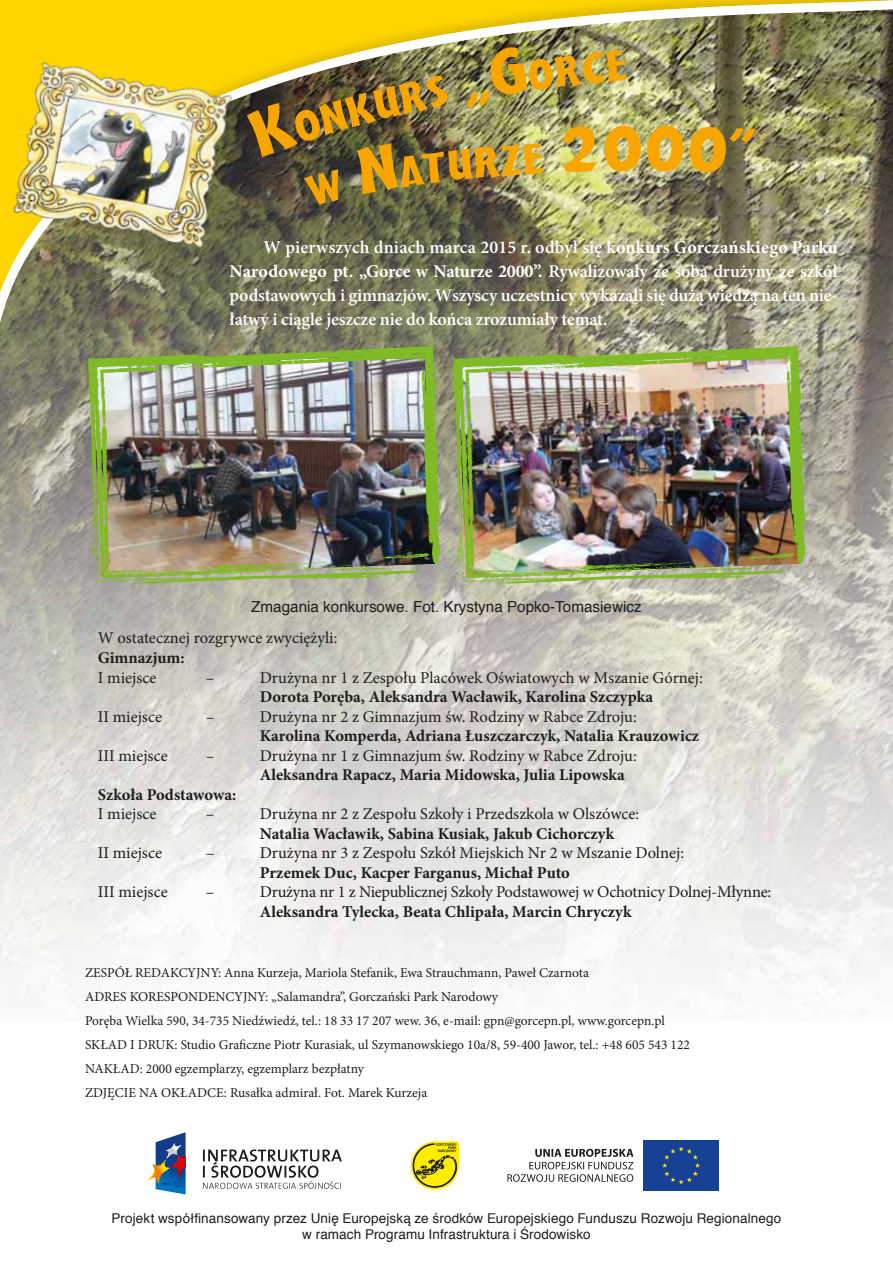
<style>
.page{position:relative;width:893px;height:1263px;background:#fff}
.page>*{position:absolute;margin:0;border:0;box-sizing:border-box;transform-origin:0 0}
.t1{font:60px "Breeze EFN";color:#f7a600}
.t2{font:600 18px/24px "Minion Pro";letter-spacing:-.01em;color:#fff;text-align:justify}
.t3{font:16.5px "Minion Pro";color:#1d1d1b}
.t4{font:700 16.5px "Minion Pro";color:#1d1d1b}
.t5{font:15.3px "Helvetica";color:#1d1d1b}
.t6{font:13.5px/24px "Minion Pro";color:#1d1d1b}
.t7{font:13.5px/16.2px "Helvetica";letter-spacing:.01em;color:#1d1d1b;text-align:center}
.s1{font-weight:700}
</style>
<div class="page">
<img style="left:0;top:543px;width:893px;height:457px">
<svg style="left:0;top:341px;width:893px;height:202px;background:#979385"></svg>
<div style="left:0;top:0;width:893px;height:341px;background:#1d1d1b;opacity:.25"></div>
<img style="left:0;top:26px;width:256px;height:267px">
<svg style="left:148px;top:1132px;width:38px;height:62px"></svg>
<svg style="left:203px;top:1149px;width:139px;height:40px"></svg>
<svg style="left:507px;top:1149px;width:126px;height:33px"></svg>
<div style="left:643px;top:1140px;width:76px;height:50px;background:#164194"></div>
<svg style="left:662px;top:1146px;width:38px;height:38px"></svg>
<svg style="left:411px;top:1141px;width:48px;height:49px;background:#d2c630"></svg>
<img style="left:453px;top:346px;width:353px;height:238px">
<img style="left:88px;top:346px;width:352px;height:238px">
<svg style="left:647px;top:126px;width:108px;height:47px;background:#a29f6d"></svg>
<img style="left:246px;top:46px;width:381px;height:161px">
<h1 class="t1" style="left:602px;top:107px;width:44px">0</h1>
<p class="t2" style="left:230px;top:235px;width:610px;text-indent:34px">W pierwszych dniach marca 2015 r. odbył się <span class="s1">konkurs Gorczańskiego Parku Narodowego pt. „Gorce w Naturze 2000”.</span> Rywalizowały ze sobą drużyny ze szkół podstawowych i gimnazjów. Wszyscy uczestnicy wykazali się dużą wiedzą na ten nie&shy;łatwy i ciągle jeszcze nie do końca zrozumiały temat.</p>
<p class="t5" style="left:251px;top:595px;width:392px">Zmagania konkursowe. Fot. Krystyna Popko-Tomasiewicz</p>
<p class="t3" style="left:98px;top:627px;width:241px">W ostatecznej rozgrywce zwyciężyli:</p>
<p class="t4" style="left:98px;top:646px;width:88px">Gimnazjum:</p>
<p class="t3" style="left:98px;top:666px;width:60px">I miejsce</p>
<p class="t3" style="left:206px;top:666px;width:10px">–</p>
<p class="t3" style="left:260px;top:666px;width:445px">Drużyna nr 1 z Zespołu Placówek Oświatowych w Mszanie Górnej:</p>
<p class="t4" style="left:260px;top:685px;width:395px">Dorota Poręba, Aleksandra Wacławik, Karolina Szczypka</p>
<p class="t3" style="left:98px;top:705px;width:66px">II miejsce</p>
<p class="t3" style="left:206px;top:705px;width:10px">–</p>
<p class="t3" style="left:260px;top:705px;width:378px">Drużyna nr 2 z Gimnazjum św. Rodziny w Rabce Zdroju:</p>
<p class="t4" style="left:260px;top:724px;width:441px">Karolina Komperda, Adriana Łuszczarczyk, Natalia Krauzowicz</p>
<p class="t3" style="left:98px;top:744px;width:71px">III miejsce</p>
<p class="t3" style="left:206px;top:744px;width:10px">–</p>
<p class="t3" style="left:260px;top:744px;width:378px">Drużyna nr 1 z Gimnazjum św. Rodziny w Rabce Zdroju:</p>
<p class="t4" style="left:260px;top:763px;width:367px">Aleksandra Rapacz, Maria Midowska, Julia Lipowska</p>
<p class="t4" style="left:98px;top:783px;width:140px">Szkoła Podstawowa:</p>
<p class="t3" style="left:98px;top:803px;width:60px">I miejsce</p>
<p class="t3" style="left:206px;top:803px;width:10px">–</p>
<p class="t3" style="left:260px;top:803px;width:381px">Drużyna nr 2 z Zespołu Szkoły i Przedszkola w Olszówce:</p>
<p class="t4" style="left:260px;top:822px;width:356px">Natalia Wacławik, Sabina Kusiak, Jakub Cichorczyk</p>
<p class="t3" style="left:98px;top:842px;width:66px">II miejsce</p>
<p class="t3" style="left:206px;top:842px;width:10px">–</p>
<p class="t3" style="left:260px;top:842px;width:426px">Drużyna nr 3 z Zespołu Szkół Miejskich Nr 2 w Mszanie Dolnej:</p>
<p class="t4" style="left:260px;top:861px;width:311px">Przemek Duc, Kacper Farganus, Michał Puto</p>
<p class="t3" style="left:98px;top:881px;width:71px">III miejsce</p>
<p class="t3" style="left:206px;top:881px;width:10px">–</p>
<p class="t3" style="left:260px;top:881px;width:513px">Drużyna nr 1 z Niepublicznej Szkoły Podstawowej w Ochotnicy Dolnej-Młynne:</p>
<p class="t4" style="left:260px;top:900px;width:373px">Aleksandra Tylecka, Beata Chlipała, Marcin Chryczyk</p>
<p class="t6" style="left:85px;top:960px;width:606px">ZESPÓŁ REDAKCYJNY: Anna Kurzeja, Mariola Stefanik, Ewa Strauchmann, Paweł Czarnota<br>ADRES KORESPONDENCYJNY: „Salamandra”, Gorczański Park Narodowy<br>Poręba Wielka 590, 34-735 Niedźwiedź, tel.: 18 33 17 207 wew. 36, e-mail: gpn@gorcepn.pl, www.gorcepn.pl SKŁAD I DRUK: Studio Graficzne Piotr Kurasiak, ul Szymanowskiego 10a/8, 59-400 Jawor, tel.: +48 605 543 122<br>NAKŁAD: 2000 egzemplarzy, egzemplarz bezpłatny<br>ZDJĘCIE NA OKŁADCE: Rusałka admirał. Fot. Marek Kurzeja</p>
<p class="t7" style="left:112px;top:1210px;width:671px">Projekt współfinansowany przez Unię Europejską ze środków Europejskiego Funduszu Rozwoju Regionalnego w ramach Programu Infrastruktura i Środowisko</p>
</div>
